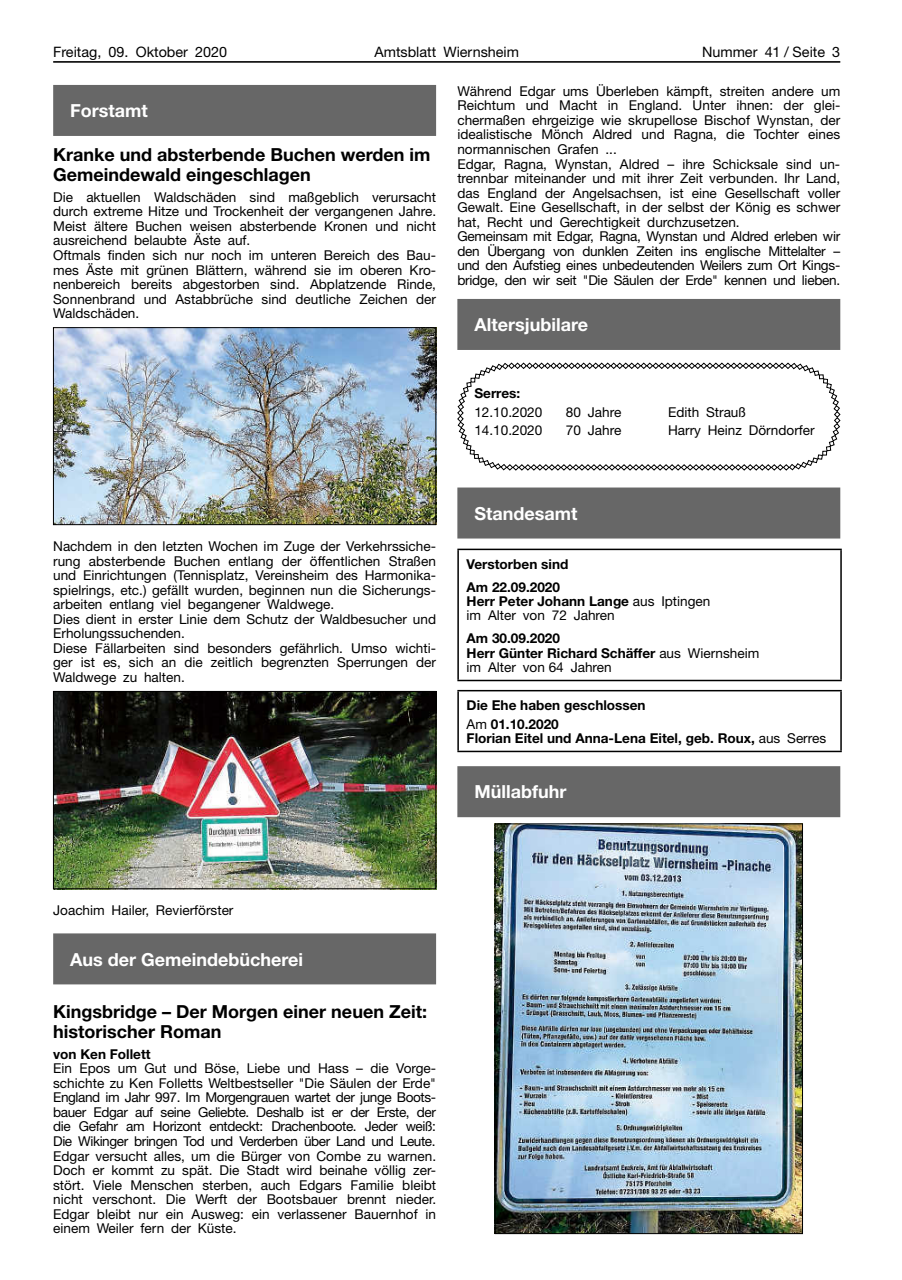
<style>
.page{position:relative;width:902px;height:1280px;background:#fff}
.page>*{position:absolute;margin:0;border:0;box-sizing:border-box;transform-origin:0 0}
.t1{font:700 18px/19.6px "Helvetica Neue";color:#000}
.t2{font:700 18px "Helvetica Neue";color:#fff}
.t3{font:14.4px "Helvetica Neue";color:#000}
.t4{font:13.65px/14.5px "Helvetica Neue";color:#000}
.t5{font:700 13.65px/14.4px "Helvetica Neue";color:#000}
.s1{font-weight:700}
.s2{font-weight:400}
</style>
<div class="page">
<hr style="left:53px;top:61px;width:787px;height:2px;background:#000">
<div style="left:53px;top:85px;width:383px;height:51px;background:#676767"></div>
<div style="left:53px;top:933px;width:383px;height:51px;background:#676767"></div>
<img style="left:55px;top:329px;width:379px;height:194px">
<div style="left:53px;top:327px;width:383px;height:198px;border:1px solid #000"></div>
<img style="left:55px;top:693px;width:379px;height:194px">
<div style="left:53px;top:691px;width:383px;height:198px;border:1px solid #000"></div>
<div style="left:457px;top:299px;width:383px;height:51px;background:#676767"></div>
<div style="left:457px;top:487px;width:383px;height:51px;background:#676767"></div>
<div style="left:457px;top:766px;width:383px;height:51px;background:#676767"></div>
<svg style="left:457px;top:362px;width:383px;height:109px"></svg>
<hr style="left:457px;top:549px;width:384px;height:1px;background:#000">
<hr style="left:457px;top:550px;width:2px;height:130px;background:#000">
<hr style="left:840px;top:550px;width:1px;height:130px;background:#000">
<hr style="left:457px;top:680px;width:384px;height:1px;background:#000">
<hr style="left:457px;top:690px;width:384px;height:1px;background:#000">
<hr style="left:457px;top:691px;width:2px;height:60px;background:#000">
<hr style="left:840px;top:691px;width:1px;height:60px;background:#000">
<hr style="left:457px;top:751px;width:384px;height:1px;background:#000">
<img style="left:497px;top:826px;width:303px;height:406px">
<div style="left:495px;top:824px;width:307px;height:410px;border:1px solid #000"></div>
<p class="t3" style="left:53px;top:43px;width:175px">Freitag, 09. Oktober 2020</p>
<p class="t3" style="left:374px;top:43px;width:146px">Amtsblatt Wiernsheim</p>
<p class="t3" style="left:702px;top:43px;width:140px">Nummer 41 / Seite 3</p>
<h1 class="t2" style="left:70px;top:100px;width:79px">Forstamt</h1>
<h1 class="t1" style="left:53px;top:145px;width:379px">Kranke und absterbende Buchen werden im<br>Gemeindewald eingeschlagen</h1>
<p class="t4" style="left:53px;top:189px;width:384px">Die aktuellen Waldschäden sind maßgeblich verursacht durch extreme Hitze und Trockenheit der vergangenen Jahre.<br>Meist ältere Buchen weisen absterbende Kronen und nicht ausreichend belaubte Äste auf.<br>Oftmals finden sich nur noch im unteren Bereich des Bau&shy;mes Äste mit grünen Blättern, während sie im oberen Kro&shy;nenbereich bereits abgestorben sind. Abplatzende Rinde, Sonnenbrand und Astabbrüche sind deutliche Zeichen der Waldschäden.</p>
<p class="t4" style="left:457px;top:83px;width:384px">Während Edgar ums Überleben kämpft, streiten andere um Reichtum und Macht in England. Unter ihnen: der glei&shy;chermaßen ehrgeizige wie skrupellose Bischof Wynstan, der idealistische Mönch Aldred und Ragna, die Tochter eines normannischen Grafen ...<br>Edgar, Ragna, Wynstan, Aldred – ihre Schicksale sind un&shy;trennbar miteinander und mit ihrer Zeit verbunden. Ihr Land, das England der Angelsachsen, ist eine Gesellschaft voller Gewalt. Eine Gesellschaft, in der selbst der König es schwer hat, Recht und Gerechtigkeit durchzusetzen.<br>Gemeinsam mit Edgar, Ragna, Wynstan und Aldred erleben wir den Übergang von dunklen Zeiten ins englische Mittelalter – und den Aufstieg eines unbedeutenden Weilers zum Ort Kings&shy;bridge, den wir seit "Die Säulen der Erde" kennen und lieben.</p>
<h1 class="t2" style="left:474px;top:314px;width:115px">Altersjubilare</h1>
<p class="t5" style="left:474px;top:386px;width:47px">Serres:</p>
<p class="t4" style="left:474px;top:404px;width:70px">12.10.2020</p>
<p class="t4" style="left:566px;top:404px;width:57px">80 Jahre</p>
<p class="t4" style="left:668px;top:404px;width:80px">Edith Strauß</p>
<p class="t4" style="left:474px;top:423px;width:70px">14.10.2020</p>
<p class="t4" style="left:566px;top:423px;width:57px">70 Jahre</p>
<p class="t4" style="left:668px;top:423px;width:148px">Harry Heinz Dörndorfer</p>
<p class="t4" style="left:53px;top:539px;width:384px">Nachdem in den letzten Wochen im Zuge der Verkehrssiche&shy;rung absterbende Buchen entlang der öffentlichen Straßen und Einrichtungen (Tennisplatz, Vereinsheim des Harmonika&shy;spielrings, etc.) gefällt wurden, beginnen nun die Sicherungs&shy;arbeiten entlang viel begangener Waldwege.<br>Dies dient in erster Linie dem Schutz der Waldbesucher und Erholungssuchenden.<br>Diese Fällarbeiten sind besonders gefährlich. Umso wichti&shy;ger ist es, sich an die zeitlich begrenzten Sperrungen der Waldwege zu halten.</p>
<h1 class="t2" style="left:474px;top:502px;width:104px">Standesamt</h1>
<p class="t5" style="left:466px;top:552px;width:103px;line-height:23px">Verstorben sind<br>Am 22.09.2020</p>
<p class="t4" style="left:466px;top:594px;width:245px"><span class="s1">Herr Peter Johann Lange</span> aus Iptingen im Alter von 72 Jahren</p>
<p class="t5" style="left:466px;top:631px;width:294px">Am 30.09.2020<br>Herr Günter Richard Schäffer <span class="s2">aus Wiernsheim im Alter von 64 Jahren</span></p>
<p class="t5" style="left:466px;top:695px;width:180px;line-height:18.6px">Die Ehe haben geschlossen<br><span class="s2">Am</span> 01.10.2020</p>
<p class="t5" style="left:466px;top:731px;width:361px">Florian Eitel und Anna-Lena Eitel, geb. Roux, <span class="s2">aus Serres</span></p>
<h1 class="t2" style="left:474px;top:781px;width:93px">Müllabfuhr</h1>
<p class="t4" style="left:53px;top:903px;width:182px">Joachim Hailer, Revierförster</p>
<h1 class="t2" style="left:70px;top:948px;width:234px">Aus der Gemeindebücherei</h1>
<h1 class="t1" style="left:53px;top:1002px;width:375px">Kingsbridge – Der Morgen einer neuen Zeit: historischer Roman</h1>
<p class="t5" style="left:53px;top:1046px;width:99px">von Ken Follett</p>
<p class="t4" style="left:53px;top:1061px;width:384px;text-align:justify">Ein Epos um Gut und Böse, Liebe und Hass – die Vorge&shy;schichte zu Ken Folletts Weltbestseller "Die Säulen der Erde" England im Jahr 997. Im Morgengrauen wartet der junge Boots&shy;bauer Edgar auf seine Geliebte. Deshalb ist er der Erste, der die Gefahr am Horizont entdeckt: Drachenboote. Jeder weiß:<br>Die Wikinger bringen Tod und Verderben über Land und Leute.<br>Edgar versucht alles, um die Bürger von Combe zu warnen.<br>Doch er kommt zu spät. Die Stadt wird beinahe völlig zer&shy;stört. Viele Menschen sterben, auch Edgars Familie bleibt nicht verschont. Die Werft der Bootsbauer brennt nieder.<br>Edgar bleibt nur ein Ausweg: ein verlassener Bauernhof in einem Weiler fern der Küste.</p>
</div>
